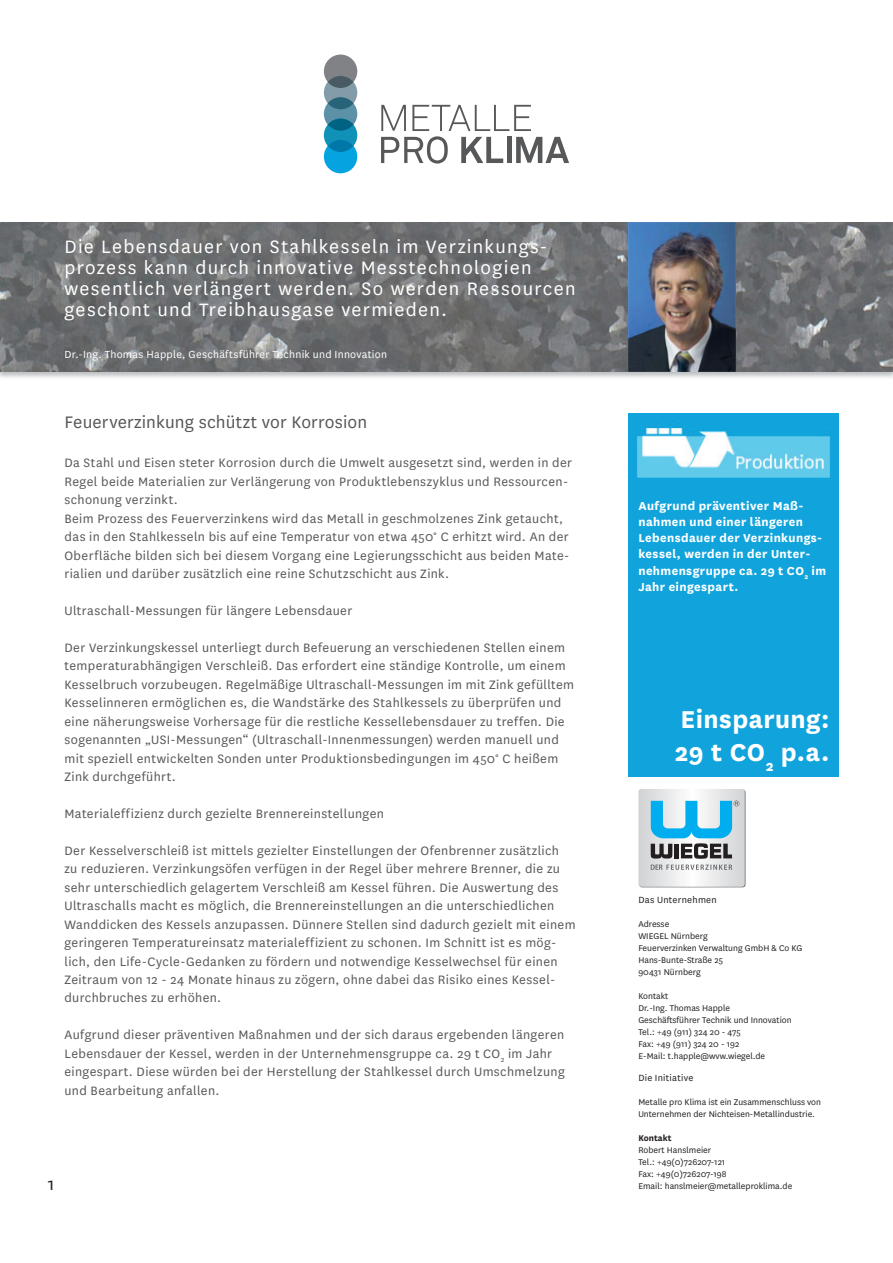
<style>
.page{position:relative;width:893px;height:1263px;background:#fff}
.page>*{position:absolute;margin:0;border:0;box-sizing:border-box;transform-origin:0 0}
.t1{font:700 28.5px/33px "National";letter-spacing:.015em;color:#fff}
.t2{font:21px/21px "National";letter-spacing:.06em;color:#fff}
.t3{font:19.5px "National";letter-spacing:.005em;color:#57585a}
.t4{font:19.5px "National";color:#231f20}
.t5{font:14.25px/18.5px "National";letter-spacing:.025em;color:#57585a}
.t6{font:700 13.5px/16.2px "National";letter-spacing:.03em;color:#fff}
.t7{font:12px "National";letter-spacing:.02em;color:#fff}
.t8{font:10.5px "National";letter-spacing:.025em;color:#231f20}
.t9{font:9.75px/12px "National";color:#231f20}
.t10{font:700 9.75px "National";color:#231f20}
</style>
<div class="page">
<img style="left:0;top:371px;width:893px;height:7px">
<img style="left:0;top:222px;width:893px;height:149px">
<img style="left:629px;top:413px;width:209px;height:363px">
<img style="left:628px;top:222px;width:107px;height:149px">
<svg style="left:381px;top:105px;width:188px;height:59px"></svg>
<div style="left:324px;top:55px;width:33px;height:33px;background:#808285;border-radius:50%"></div>
<div style="left:324px;top:76px;width:33px;height:33px;background:#839ca9;border-radius:50%"></div>
<div style="left:328px;top:76px;width:25px;height:12px;background:#4a5a62;border-radius:50%"></div>
<div style="left:324px;top:97px;width:33px;height:34px;background:#5d91a7;border-radius:50%"></div>
<div style="left:328px;top:97px;width:25px;height:12px;background:#27647a;border-radius:50%"></div>
<div style="left:324px;top:119px;width:33px;height:33px;background:#1092b8;border-radius:50%"></div>
<div style="left:328px;top:119px;width:25px;height:12px;background:#006383;border-radius:50%"></div>
<div style="left:324px;top:140px;width:33px;height:33px;background:#05a4e0;border-radius:50%"></div>
<div style="left:328px;top:140px;width:25px;height:12px;background:#0077a9;border-radius:50%"></div>
<svg style="left:638px;top:789px;width:107px;height:98px"></svg>
<h2 class="t2" style="left:64px;top:235px;width:513px">Die Lebensdauer von Stahlkesseln im Verzinkungs&shy;prozess kann durch innovative Messtechnologien wesentlich verlängert werden. So werden Ressourcen geschont und Treibhausgase vermieden.</h2>
<p class="t7" style="left:64px;top:346px;width:324px">Dr.-Ing. Thomas Happle, Geschäftsführer Technik und Innovation</p>
<h3 class="t3" style="left:64px;top:409px;width:304px">Feuerverzinkung schützt vor Korrosion</h3>
<p class="t5" style="left:64px;top:453px;width:509px">Da Stahl und Eisen steter Korrosion durch die Umwelt ausgesetzt sind, werden in der Regel beide Materialien zur Verlängerung von Produktlebenszyklus und Ressourcen&shy;schonung verzinkt.<br>Beim Prozess des Feuerverzinkens wird das Metall in geschmolzenes Zink getaucht, das in den Stahlkesseln bis auf eine Temperatur von etwa 450° C erhitzt wird. An der Oberfläche bilden sich bei diesem Vorgang eine Legierungsschicht aus beiden Mate&shy;rialien und darüber zusätzlich eine reine Schutzschicht aus Zink.</p>
<p class="t5" style="left:64px;top:601px;width:289px">Ultraschall-Messungen für längere Lebensdauer</p>
<p class="t5" style="left:64px;top:637px;width:511px">Der Verzinkungskessel unterliegt durch Befeuerung an verschiedenen Stellen einem temperaturabhängigen Verschleiß. Das erfordert eine ständige Kontrolle, um einem Kesselbruch vorzubeugen. Regelmäßige Ultraschall-Messungen im mit Zink gefülltem Kesselinneren ermöglichen es, die Wandstärke des Stahlkessels zu überprüfen und eine näherungsweise Vorhersage für die restliche Kessellebensdauer zu treffen. Die sogenannten „USI-Messungen“ (Ultraschall-Innenmessungen) werden manuell und mit speziell entwickelten Sonden unter Produktionsbedingungen im 450° C heißem Zink durchgeführt.</p>
<p class="t5" style="left:64px;top:804px;width:321px">Materialeffizienz durch gezielte Brennereinstellungen</p>
<p class="t5" style="left:64px;top:840px;width:513px">Der Kesselverschleiß ist mittels gezielter Einstellungen der Ofenbrenner zusätzlich<br>zu reduzieren. Verzinkungsöfen verfügen in der Regel über mehrere Brenner, die zu sehr unterschiedlich gelagertem Verschleiß am Kessel führen. Die Auswertung des Ultraschalls macht es möglich, die Brennereinstellungen an die unterschiedlichen Wanddicken des Kessels anzupassen. Dünnere Stellen sind dadurch gezielt mit einem geringeren Temperatureinsatz materialeffizient zu schonen. Im Schnitt ist es mög&shy;lich, den Life-Cycle-Gedanken zu fördern und notwendige Kesselwechsel für einen Zeitraum von 12 - 24 Monate hinaus zu zögern, ohne dabei das Risiko eines Kessel&shy;durchbruches zu erhöhen.</p>
<p class="t5" style="left:64px;top:1025px;width:502px">Aufgrund dieser präventiven Maßnahmen und der sich daraus ergebenden längeren Lebensdauer der Kessel, werden in der Unternehmensgruppe ca. 29 t CO<sub>2</sub> im Jahr eingespart. Diese würden bei der Herstellung der Stahlkessel durch Umschmelzung und Bearbeitung anfallen.</p>
<p class="t6" style="left:638px;top:496px;width:189px">Aufgrund präventiver Maß&shy;nahmen und einer längeren<br>Lebensdauer der Verzinkungs&shy;kessel, werden in der Unter&shy;nehmensgruppe ca. 29 t CO<sub>2</sub> im<br>Jahr eingespart.</p>
<h1 class="t1" style="left:675px;top:701px;width:156px">Einsparung:<br>29 t CO<sub>2</sub> p.a.</h1>
<p class="t8" style="left:638px;top:893px;width:80px">Das Unternehmen</p>
<p class="t9" style="left:638px;top:917px;width:165px">Adresse<br>WIEGEL Nürnberg<br>Feuerverzinken Verwaltung GmbH &amp; Co KG<br>Hans-Bunte-Straße 25<br>90431 Nürnberg</p>
<p class="t9" style="left:638px;top:989px;width:155px">Kontakt<br>Dr.-Ing. Thomas Happle<br>Geschäftsführer Technik und Innovation<br>Tel.: +49 (911) 324 20 - 475<br>Fax: +49 (911) 324 20 - 192<br>E-Mail: t.happle@wvw.wiegel.de</p>
<p class="t8" style="left:638px;top:1071px;width:57px">Die Initiative</p>
<p class="t9" style="left:638px;top:1096px;width:184px">Metalle pro Klima ist ein Zusammenschluss von<br>Unternehmen der Nichteisen-Metallindustrie.</p>
<p class="t10" style="left:638px;top:1131px;width:35px">Kontakt</p>
<p class="t9" style="left:638px;top:1144px;width:90px">Robert Hanslmeier<br>Tel.: +49(0)726207-121<br>Fax: +49(0)726207-198</p>
<h3 class="t4" style="left:48px;top:1171px;width:8px">1</h3>
<p class="t9" style="left:638px;top:1180px;width:155px">Email: hanslmeier@metalleproklima.de</p>
</div>
